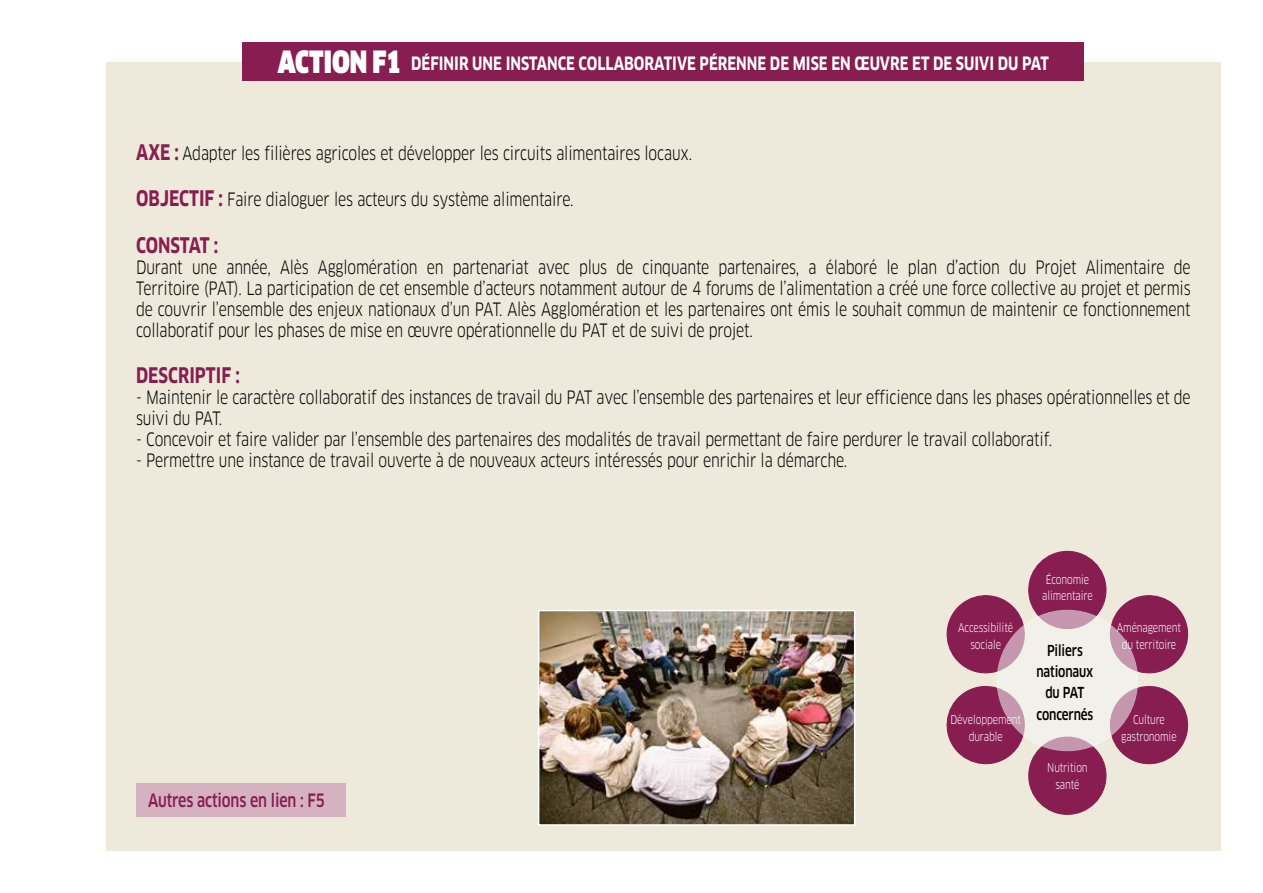
<style>
.page{position:relative;width:1263px;height:893px;background:#fff}
.page>*{position:absolute;margin:0;border:0;box-sizing:border-box;transform-origin:0 0}
.t1{font:700 21px "Clan OT";color:#871d51;scale:.79 1}
.t2{font:18px/21px "Clan OT";letter-spacing:-.01em;color:#000;text-align:justify;scale:.79 1}
.t3{font:700 18px "Clan OT";color:#fff;scale:.79 1}
.t4{font:500 18px "Clan OT";letter-spacing:-.01em;color:#871d51;scale:.79 1}
.t5{font:500 14.85px/21.3px "Clan OT";letter-spacing:-.01em;color:#000;text-align:center;scale:.79 1}
.t6{font:11.85px/16.8px "Clan OT";letter-spacing:-.01em;color:#fff;text-align:center;scale:.79 1}
.s1{font-weight:900;font-size:30px}
.s2{font-weight:700;font-size:21px;color:#871d51}
</style>
<div class="page">
<div style="left:106px;top:62px;width:1114px;height:788px;background:#edeadb"></div>
<div style="left:136px;top:783px;width:210px;height:34px;background:#d6b1bf"></div>
<div style="left:1029px;top:551px;width:77px;height:78px;background:#871d51;border-radius:50%"></div>
<div style="left:1029px;top:737px;width:77px;height:77px;background:#871d51;border-radius:50%"></div>
<svg style="left:946px;top:589px;width:84px;height:180px"></svg>
<svg style="left:1103px;top:590px;width:86px;height:181px"></svg>
<svg style="left:997px;top:610px;width:140px;height:141px;fill:#f1f0e9"></svg>
<div style="left:242px;top:43px;width:842px;height:38px;background:#871d51"></div>
<img style="left:541px;top:613px;width:311px;height:210px">
<div style="left:538px;top:610px;width:317px;height:216px;border:2px solid #fff"></div>
<p class="t3" style="left:278px;top:53px;width:977px"><span class="s1">ACTION F1</span> DÉFINIR UNE INSTANCE COLLABORATIVE PÉRENNE DE MISE EN ŒUVRE ET DE SUIVI DU PAT</p>
<p class="t2" style="left:136px;top:143px;width:705px"><span class="s2">AXE :</span> Adapter les filières agricoles et développer les circuits alimentaires locaux.</p>
<p class="t2" style="left:136px;top:189px;width:555px"><span class="s2">OBJECTIF :</span> Faire dialoguer les acteurs du système alimentaire.</p>
<p class="t1" style="left:136px;top:233px;width:105px">CONSTAT :</p>
<p class="t2" style="left:136px;top:257px;width:1336px">Durant une année, Alès Agglomération en partenariat avec plus de cinquante partenaires, a élaboré le plan d’action du Projet Alimentaire de Territoire (PAT). La participation de cet ensemble d’acteurs notamment autour de 4 forums de l’alimentation a créé une force collective au projet et permis de couvrir l’ensemble des enjeux nationaux d’un PAT. Alès Agglomération et les partenaires ont émis le souhait commun de maintenir ce fonctionnement collaboratif pour les phases de mise en œuvre opérationnelle du PAT et de suivi de projet.</p>
<p class="t1" style="left:136px;top:363px;width:133px">DESCRIPTIF :</p>
<p class="t2" style="left:136px;top:387px;width:1336px">- Maintenir le caractère collaboratif des instances de travail du PAT avec l’ensemble des partenaires et leur efficience dans les phases opérationnelles et de suivi du PAT.</p>
<p class="t2" style="left:136px;top:429px;width:1161px">- Concevoir et faire valider par l’ensemble des partenaires des modalités de travail permettant de faire perdurer le travail collaboratif.</p>
<p class="t2" style="left:136px;top:450px;width:902px">- Permettre une instance de travail ouverte à de nouveaux acteurs intéressés pour enrichir la démarche.</p>
<p class="t4" style="left:148px;top:790px;width:225px">Autres actions en lien : F5</p>
<p class="t6" style="left:958px;top:620px;width:71px">Accessibilité sociale</p>
<p class="t6" style="left:950px;top:712px;width:91px">Développement durable</p>
<p class="t6" style="left:1042px;top:571px;width:66px;text-align:left">Économie alimentaire</p>
<p class="t5" style="left:1036px;top:640px;width:74px">Piliers nationaux du PAT concernés</p>
<p class="t6" style="left:1047px;top:760px;width:53px">Nutrition santé</p>
<p class="t6" style="left:1117px;top:620px;width:83px">Aménagement du territoire</p>
<p class="t6" style="left:1121px;top:711px;width:72px">Culture gastronomie</p>
</div>
